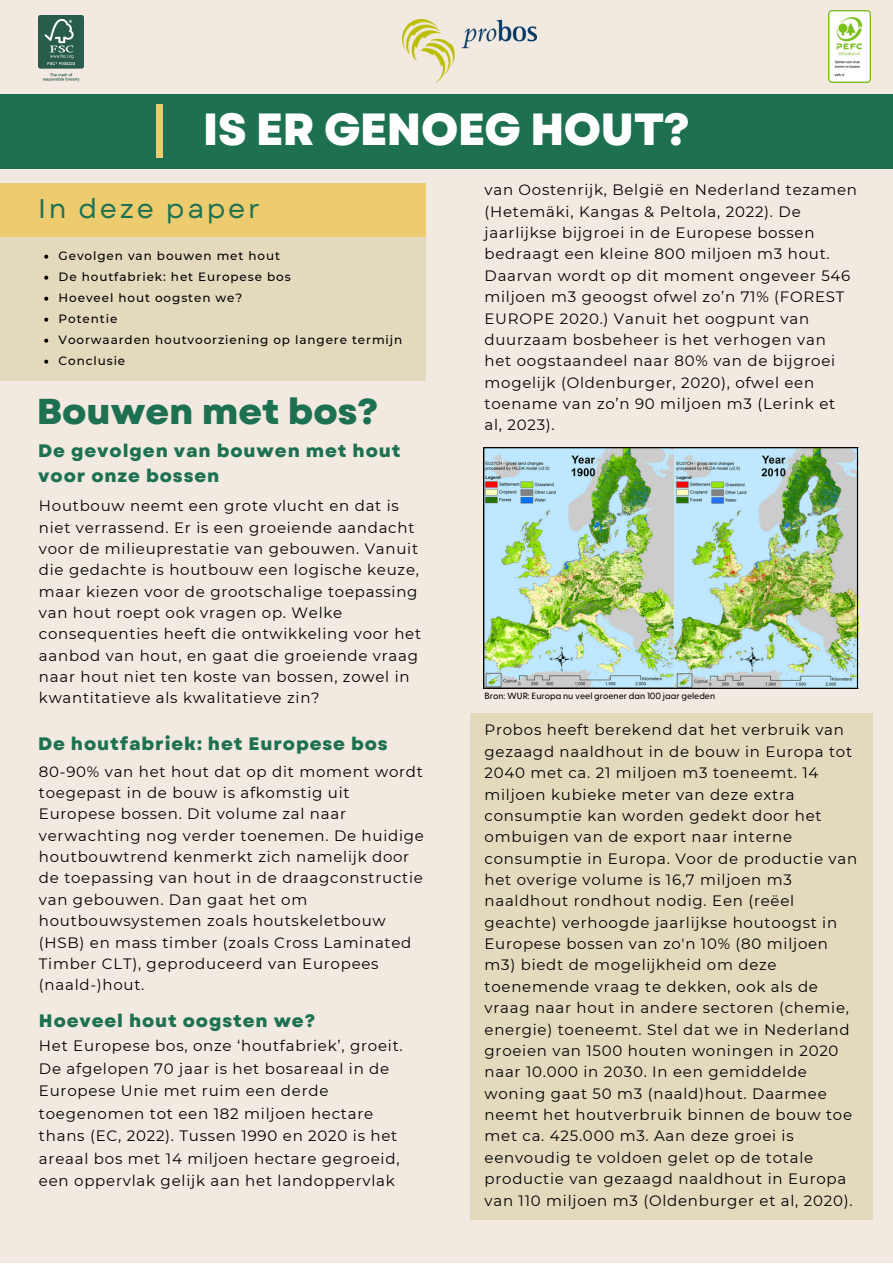
<style>
.page{position:relative;width:893px;height:1264px;background:#fff}
.page>*{position:absolute;margin:0;border:0;box-sizing:border-box;transform-origin:0 0}
.t1{font:800 45px "Garet";letter-spacing:-.015em;color:#fff}
.t2{font:800 36px "Garet";color:#1d7151}
.t3{font:27px "Garet";letter-spacing:.1em;color:#1d7151}
.t4{font:800 18px/24.8px "Garet";letter-spacing:.05em;color:#1d7151}
.t5{font:15px/21.3px "Montserrat";letter-spacing:.05em;color:#000}
.t6{font:500 12px "Montserrat";letter-spacing:.075em;color:#000}
.t7{font:500 9px "Greycliff CF";color:#000}
</style>
<div class="page">
<div style="left:0;top:0;width:892px;height:1262px;background:#f2e9e1"></div>
<div style="left:0;top:94px;width:892px;height:74px;background:#1d7151"></div>
<div style="left:156px;top:104px;width:7px;height:54px;background:#eccc6e"></div>
<div style="left:0;top:237px;width:425px;height:143px;background:#e3dabe"></div>
<div style="left:0;top:183px;width:425px;height:54px;background:#eccc6e"></div>
<img style="left:402px;top:20px;width:134px;height:63px">
<img style="left:828px;top:11px;width:42px;height:72px">
<svg style="left:44px;top:255px;width:4px;height:4px"></svg>
<svg style="left:44px;top:276px;width:4px;height:4px"></svg>
<svg style="left:44px;top:297px;width:4px;height:4px"></svg>
<svg style="left:44px;top:318px;width:4px;height:4px"></svg>
<svg style="left:44px;top:338px;width:4px;height:4px"></svg>
<svg style="left:44px;top:359px;width:4px;height:4px"></svg>
<img style="left:39px;top:16px;width:45px;height:66px">
<div style="left:469px;top:713px;width:403px;height:506px;background:#e3dabe"></div>
<img style="left:483px;top:447px;width:374px;height:242px">
<p class="t1" style="left:203px;top:97px;width:488px">IS ER GENOEG HOUT?</p>
<p class="t3" style="left:38px;top:189px;width:223px">In deze paper</p>
<p class="t6" style="left:59px;top:248px;width:223px">Gevolgen van bouwen met hout</p>
<p class="t6" style="left:59px;top:269px;width:233px">De houtfabriek: het Europese bos</p>
<p class="t6" style="left:59px;top:290px;width:185px">Hoeveel hout oogsten we?</p>
<p class="t6" style="left:59px;top:311px;width:60px">Potentie</p>
<p class="t6" style="left:59px;top:332px;width:345px">Voorwaarden houtvoorziening op langere termijn</p>
<p class="t6" style="left:59px;top:353px;width:68px">Conclusie</p>
<p class="t2" style="left:37px;top:386px;width:343px">Bouwen met bos?</p>
<p class="t4" style="left:38px;top:438px;width:364px">De gevolgen van bouwen met hout voor onze bossen</p>
<p class="t5" style="left:39px;top:495px;width:384px">Houtbouw neemt een grote vlucht en dat is niet verrassend. Er is een groeiende aandacht voor de milieuprestatie van gebouwen. Vanuit die gedachte is houtbouw een logische keuze, maar kiezen voor de grootschalige toepassing van hout roept ook vragen op. Welke consequenties heeft die ontwikkeling voor het aanbod van hout, en gaat die groeiende vraag naar hout niet ten koste van bossen, zowel in kwantitatieve als kwalitatieve zin?</p>
<p class="t4" style="left:38px;top:731px;width:351px">De houtfabriek: het Europese bos</p>
<p class="t5" style="left:39px;top:760px;width:386px">80-90% van het hout dat op dit moment wordt toegepast in de bouw is afkomstig uit Europese bossen. Dit volume zal naar verwachting nog verder toenemen. De huidige houtbouwtrend kenmerkt zich namelijk door de toepassing van hout in de draagconstructie van gebouwen. Dan gaat het om houtbouwsystemen zoals houtskeletbouw (HSB) en mass timber (zoals Cross Laminated Timber CLT), geproduceerd van Europees (naald-)hout.</p>
<p class="t4" style="left:39px;top:1008px;width:277px">Hoeveel hout oogsten we?</p>
<p class="t5" style="left:39px;top:1034px;width:365px;line-height:22.5px">Het Europese bos, onze ‘houtfabriek’, groeit.<br>De afgelopen 70 jaar is het bosareaal in de Europese Unie met ruim een derde toegenomen tot een 182 miljoen hectare thans (EC, 2022). Tussen 1990 en 2020 is het areaal bos met 14 miljoen hectare gegroeid, een oppervlak gelijk aan het landoppervlak</p>
<p class="t5" style="left:484px;top:179px;width:374px">van Oostenrijk, België en Nederland tezamen (Hetemäki, Kangas &amp; Peltola, 2022). De jaarlijkse bijgroei in de Europese bossen bedraagt een kleine 800 miljoen m3 hout.<br>Daarvan wordt op dit moment ongeveer 546 miljoen m3 geoogst ofwel zo’n 71% (FOREST EUROPE 2020.) Vanuit het oogpunt van duurzaam bosbeheer is het verhogen van<br>het oogstaandeel naar 80% van de bijgroei mogelijk (Oldenburger, 2020), ofwel een toename van zo’n 90 miljoen m3 (Lerink et<br>al, 2023).</p>
<p class="t7" style="left:484px;top:691px;width:232px">Bron: WUR: Europa nu veel groener dan 100 jaar geleden</p>
<p class="t5" style="left:484px;top:719px;width:374px">Probos heeft berekend dat het verbruik van gezaagd naaldhout in de bouw in Europa tot 2040 met ca. 21 miljoen m3 toeneemt. 14 miljoen kubieke meter van deze extra consumptie kan worden gedekt door het ombuigen van de export naar interne consumptie in Europa. Voor de productie van het overige volume is 16,7 miljoen m3 naaldhout rondhout nodig. Een (reëel geachte) verhoogde jaarlijkse houtoogst in Europese bossen van zo'n 10% (80 miljoen m3) biedt de mogelijkheid om deze toenemende vraag te dekken, ook als de vraag naar hout in andere sectoren (chemie, energie) toeneemt. Stel dat we in Nederland groeien van 1500 houten woningen in 2020 naar 10.000 in 2030. In een gemiddelde woning gaat 50 m3 (naald)hout. Daarmee neemt het houtverbruik binnen de bouw toe met ca. 425.000 m3. Aan deze groei is eenvoudig te voldoen gelet op de totale productie van gezaagd naaldhout in Europa van 110 miljoen m3 (Oldenburger et al, 2020).</p>
</div>
